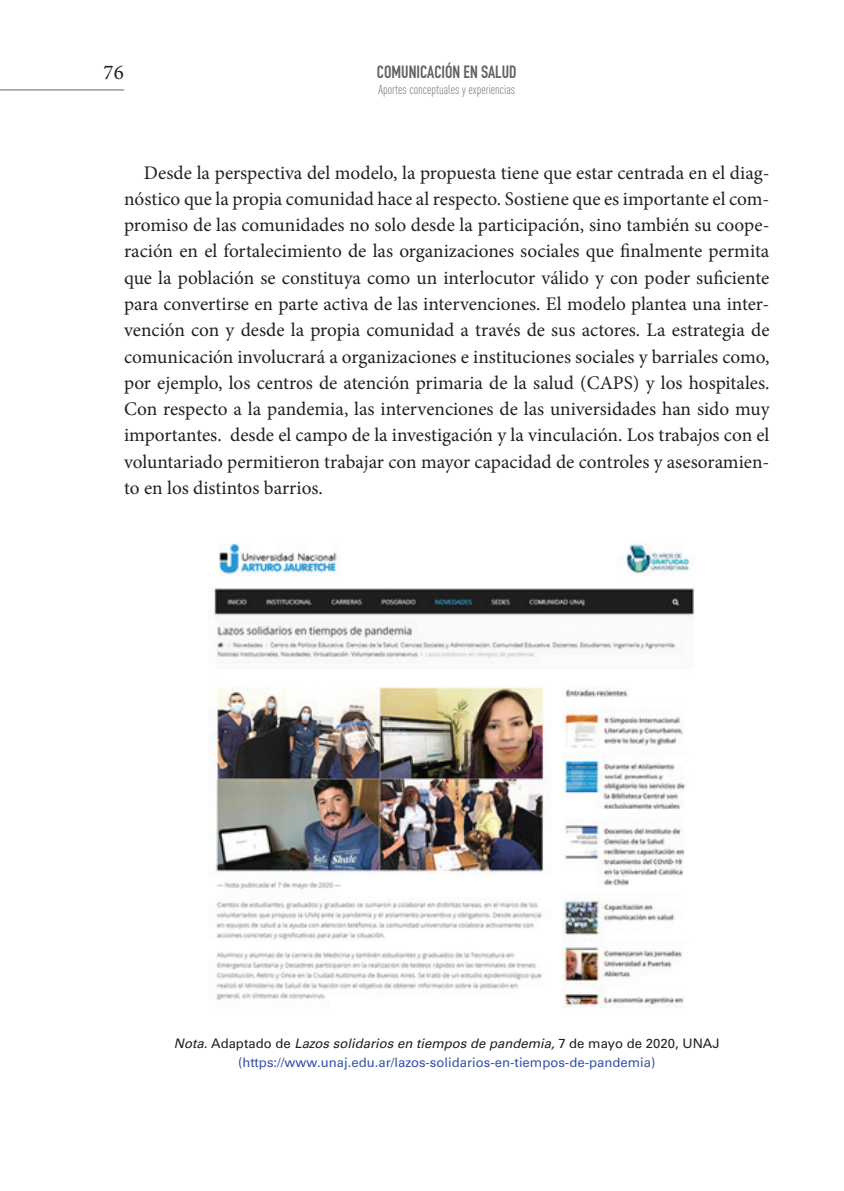
<style>
.page{position:relative;width:844px;height:1191px;background:#fff}
.page>*{position:absolute;margin:0;border:0;box-sizing:border-box;transform-origin:0 0}
.t1{font:21px "Minion Pro";color:#231f20}
.t2{font:19.25px/26.2px "Minion Pro";color:#231f20;text-align:justify}
.t3{font:17.5px "DIN Engschrift Alternate";color:#636366}
.t4{font:13.12px/19.2px "Univers LT Std";color:#3853a3;text-align:center}
.t5{font:300 13.12px "DIN Cond";color:#636366}
.s1{font-style:italic;color:#231f20}
.s2{color:#231f20}
</style>
<div class="page">
<hr style="left:0;top:90px;width:124px;height:1px;background:#636366">
<img style="left:212px;top:543px;width:483px;height:465px">
<p class="t1" style="left:104px;top:58px;width:22px">76</p>
<p class="t3" style="left:377px;top:61px;width:141px">COMUNICACIÓN EN SALUD</p>
<p class="t5" style="left:378px;top:82px;width:138px">Aportes conceptuales y experiencias</p>
<p class="t2" style="left:124px;top:159px;width:646px;text-indent:20px">Desde la perspectiva del modelo, la propuesta tiene que estar centrada en el diag&shy;nóstico que la propia comunidad hace al respecto. Sostiene que es importante el com&shy;promiso de las comunidades no solo desde la participación, sino también su coope&shy;ración en el fortalecimiento de las organizaciones sociales que finalmente permita que la población se constituya como un interlocutor válido y con poder suficiente para convertirse en parte activa de las intervenciones. El modelo plantea una inter&shy;vención con y desde la propia comunidad a través de sus actores. La estrategia de comunicación involucrará a organizaciones e instituciones sociales y barriales como, por ejemplo, los centros de atención primaria de la salud (CAPS) y los hospitales.<br>Con respecto a la pandemia, las intervenciones de las universidades han sido muy importantes. desde el campo de la investigación y la vinculación. Los trabajos con el voluntariado permitieron trabajar con mayor capacidad de controles y asesoramien&shy;to en los distintos barrios.</p>
<p class="t4" style="left:174px;top:1033px;width:547px"><span class="s1">Nota.</span> <span class="s2">Adaptado de</span> <span class="s1">Lazos solidarios en tiempos de pandemia,</span> <span class="s2">7 de mayo de 2020, UNAJ </span>(https://www.unaj.edu.ar/lazos-solidarios-en-tiempos-de-pandemia)</p>
</div>
